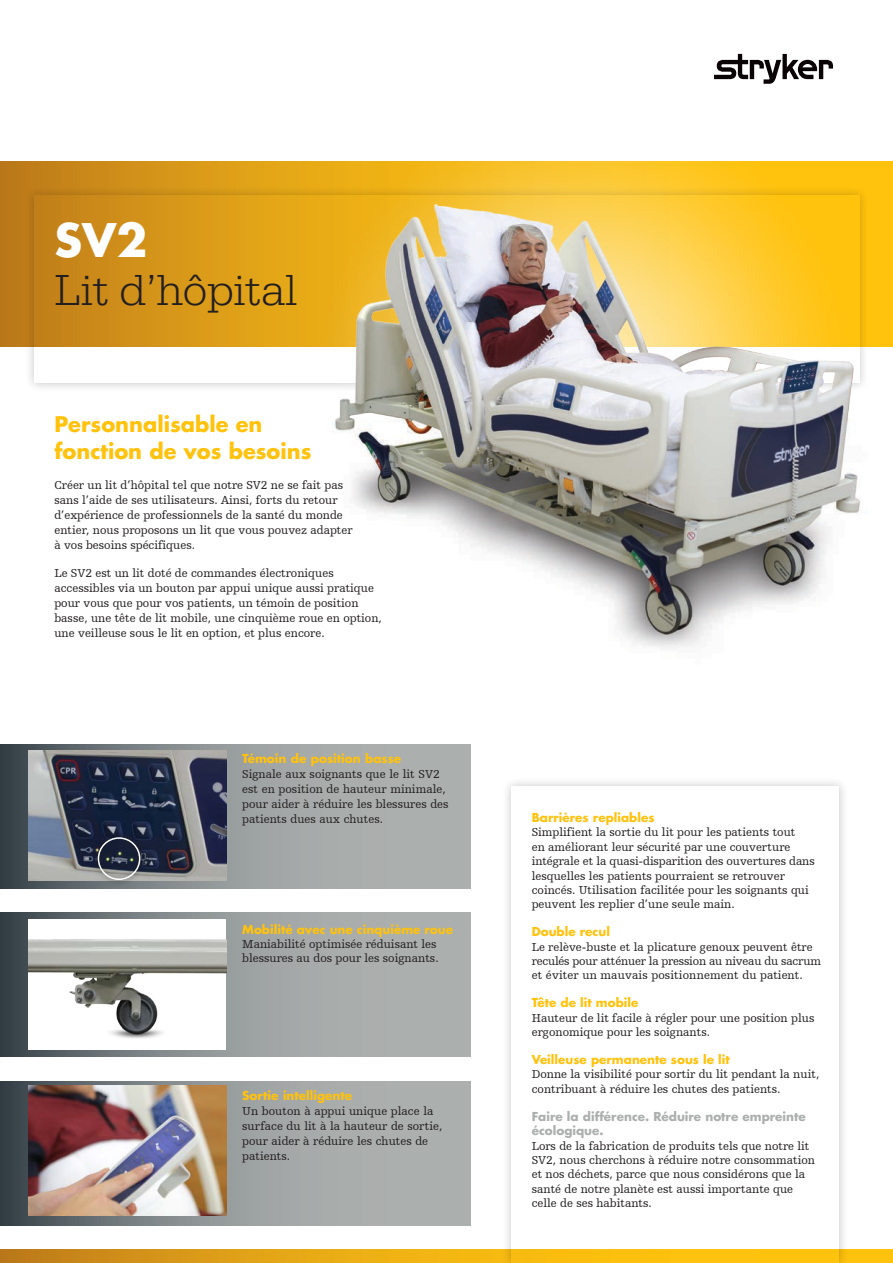
<style>
.page{position:relative;width:893px;height:1263px;background:#fff}
.page>*{position:absolute;margin:0;border:0;box-sizing:border-box;transform-origin:0 0}
.t1{font:300 45px "Egyptienne URW";color:#231f20}
.t2{font:700 45px "Futura Std";color:#fff}
.t3{font:700 21px/27px "Futura Std";color:#ffc20d}
.t4{font:12px/14.4px "Humanist Slabserif 712 BT";color:#231f20}
.t5{font:700 12px "Futura For Stryker";color:#ffc20d}
.t6{font:700 12px/14.4px "Futura For Stryker";color:#abafae}
.t7{font:700 12px "Futura Std";color:#ffc20d}
</style>
<div class="page">
<svg style="left:0;top:162px;width:238px;height:185px;background:#c68419"></svg>
<div style="left:24px;top:186px;width:845px;height:207px;background:#231f20;opacity:.25"></div>
<svg style="left:34px;top:196px;width:204px;height:187px"></svg>
<img style="left:238px;top:161px;width:90px;height:232px">
<img style="left:328px;top:161px;width:565px;height:488px">
<svg style="left:0;top:912px;width:471px;height:144px;background:#999e9e"></svg>
<img style="left:29px;top:919px;width:197px;height:130px">
<svg style="left:0;top:744px;width:471px;height:144px;background:#999e9e"></svg>
<img style="left:29px;top:750px;width:197px;height:130px">
<svg style="left:0;top:1249px;width:893px;height:14px;background:#e0a115"></svg>
<div style="left:502px;top:777px;width:347px;height:486px;background:#231f20;opacity:.25"></div>
<div style="left:511px;top:786px;width:328px;height:477px;background:#fff"></div>
<svg style="left:714px;top:54px;width:119px;height:30px"></svg>
<svg style="left:0;top:1081px;width:471px;height:144px;background:#989d9d"></svg>
<img style="left:29px;top:1085px;width:197px;height:130px">
<div style="left:92px;top:831px;width:54px;height:55px;background:#231f20;opacity:.75"></div>
<div style="left:98px;top:837px;width:42px;height:43px;border:2px solid #fff;border-radius:50%"></div>
<h1 class="t2" style="left:54px;top:210px;width:94px">SV2</h1>
<h1 class="t1" style="left:54px;top:264px;width:244px">Lit d’hôpital</h1>
<h2 class="t3" style="left:54px;top:410px;width:259px">Personnalisable en fonction de vos besoins</h2>
<p class="t4" style="left:54px;top:477px;width:300px;line-height:15px">Créer un lit d’hôpital tel que notre SV2 ne se fait pas sans l’aide de ses utilisateurs. Ainsi, forts du retour d’expérience de professionnels de la santé du monde entier, nous proposons un lit que vous pouvez adapter à vos besoins spécifiques.</p>
<p class="t4" style="left:54px;top:565px;width:329px;line-height:15px">Le SV2 est un lit doté de commandes électroniques accessibles via un bouton par appui unique aussi pratique pour vous que pour vos patients, un témoin de position basse, une tête de lit mobile, une cinquième roue en option, une veilleuse sous le lit en option, et plus encore.</p>
<p class="t5" style="left:242px;top:750px;width:161px">Témoin de position basse</p>
<p class="t4" style="left:242px;top:766px;width:208px;line-height:15px">Signale aux soignants que le lit SV2 est en position de hauteur minimale, pour aider à réduire les blessures des patients dues aux chutes.</p>
<p class="t7" style="left:242px;top:921px;width:212px">Mobilité avec une cinquième roue</p>
<p class="t4" style="left:242px;top:937px;width:198px">Maniabilité optimisée réduisant les blessures au dos pour les soignants.</p>
<p class="t5" style="left:242px;top:1087px;width:111px">Sortie intelligente</p>
<p class="t4" style="left:242px;top:1103px;width:202px;line-height:15px">Un bouton à appui unique place la surface du lit à la hauteur de sortie, pour aider à réduire les chutes de patients.</p>
<p class="t7" style="left:532px;top:809px;width:124px">Barrières repliables</p>
<p class="t4" style="left:532px;top:825px;width:284px">Simplifient la sortie du lit pour les patients tout<br>en améliorant leur sécurité par une couverture intégrale et la quasi-disparition des ouvertures dans lesquelles les patients pourraient se retrouver coincés. Utilisation facilitée pour les soignants qui peuvent les replier d’une seule main.</p>
<p class="t5" style="left:532px;top:924px;width:80px">Double recul</p>
<p class="t4" style="left:532px;top:939px;width:291px">Le relève-buste et la plicature genoux peuvent être reculés pour atténuer la pression au niveau du sacrum et éviter un mauvais positionnement du patient.</p>
<p class="t5" style="left:532px;top:995px;width:108px">Tête de lit mobile</p>
<p class="t4" style="left:532px;top:1010px;width:284px">Hauteur de lit facile à régler pour une position plus ergonomique pour les soignants.</p>
<p class="t5" style="left:532px;top:1051px;width:200px">Veilleuse permanente sous le lit</p>
<p class="t4" style="left:532px;top:1067px;width:289px">Donne la visibilité pour sortir du lit pendant la nuit, contribuant à réduire les chutes des patients.</p>
<p class="t6" style="left:532px;top:1109px;width:276px">Faire la différence. Réduire notre empreinte écologique.</p>
<p class="t4" style="left:532px;top:1138px;width:285px">Lors de la fabrication de produits tels que notre lit SV2, nous cherchons à réduire notre consommation et nos déchets, parce que nous considérons que la santé de notre planète est aussi importante que celle de ses habitants.</p>
</div>
